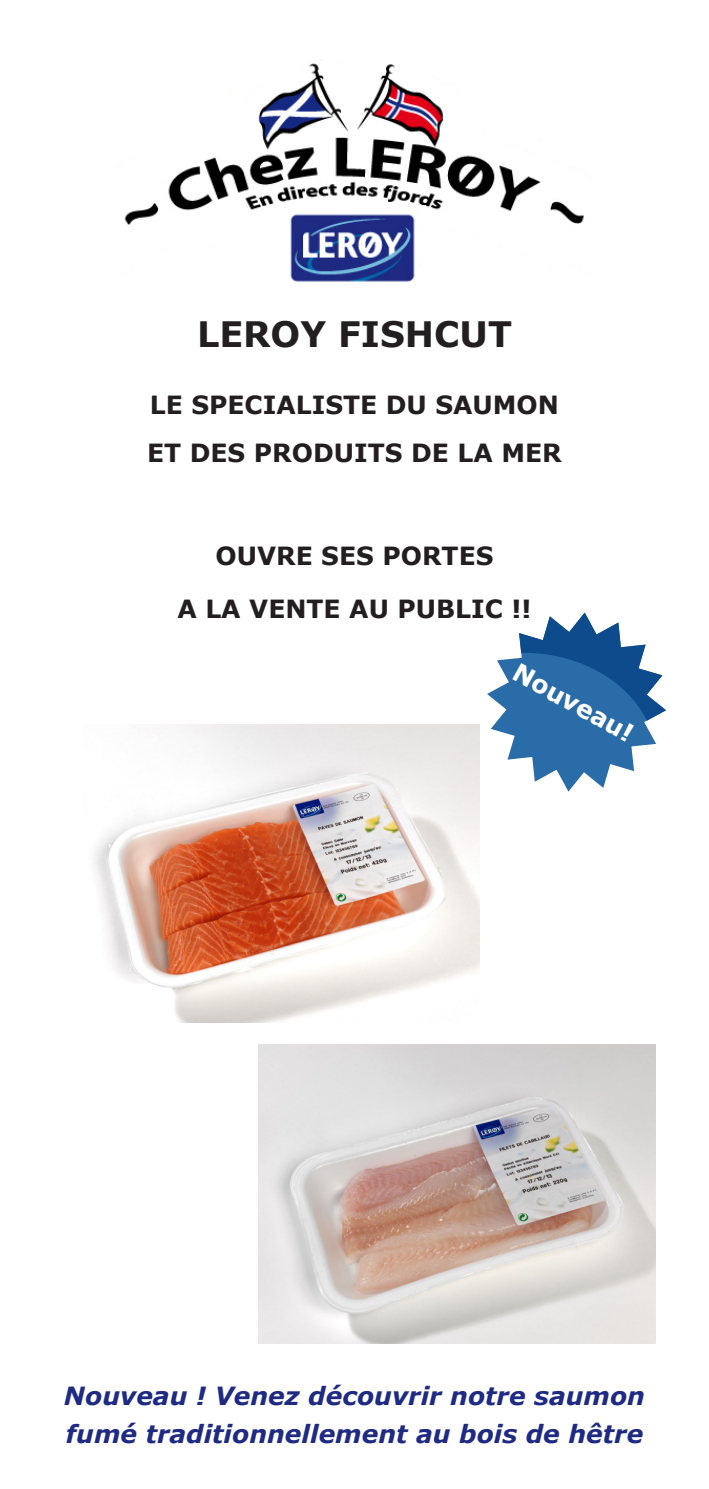
<style>
.page{position:relative;width:709px;height:1489px;background:#fff}
.page>*{position:absolute;margin:0;border:0;box-sizing:border-box;transform-origin:0 0}
.t1{font:700 35px "Verdana";color:#231f20}
.t2{font:700 25px "Verdana";color:#231f20}
.t3{font:italic 700 25px/37.5px "Verdana";color:#1f2a83}
.t4{font:700 25px "Verdana";color:#fff}
</style>
<div class="page">
<img style="left:124px;top:59px;width:460px;height:223px">
<img style="left:258px;top:1044px;width:398px;height:298px">
<img style="left:93px;top:724px;width:387px;height:298px">
<svg style="left:487px;top:612px;width:179px;height:179px"></svg>
<p class="t1" style="left:197px;top:310px;width:316px">LEROY FISHCUT</p>
<p class="t2" style="left:150px;top:387px;width:411px">LE SPECIALISTE DU SAUMON</p>
<p class="t2" style="left:147px;top:435px;width:416px">ET DES PRODUITS DE LA MER</p>
<p class="t2" style="left:215px;top:538px;width:279px">OUVRE SES PORTES</p>
<p class="t2" style="left:177px;top:591px;width:356px">A LA VENTE AU PUBLIC !!</p>
<p class="t4" style="left:523px;top:654px;width:135px;rotate:29deg">Nouveau!</p>
<p class="t3" style="left:64px;top:1376px;width:582px">Nouveau ! Venez découvrir notre saumon fumé traditionnellement au bois de hêtre</p>
</div>
